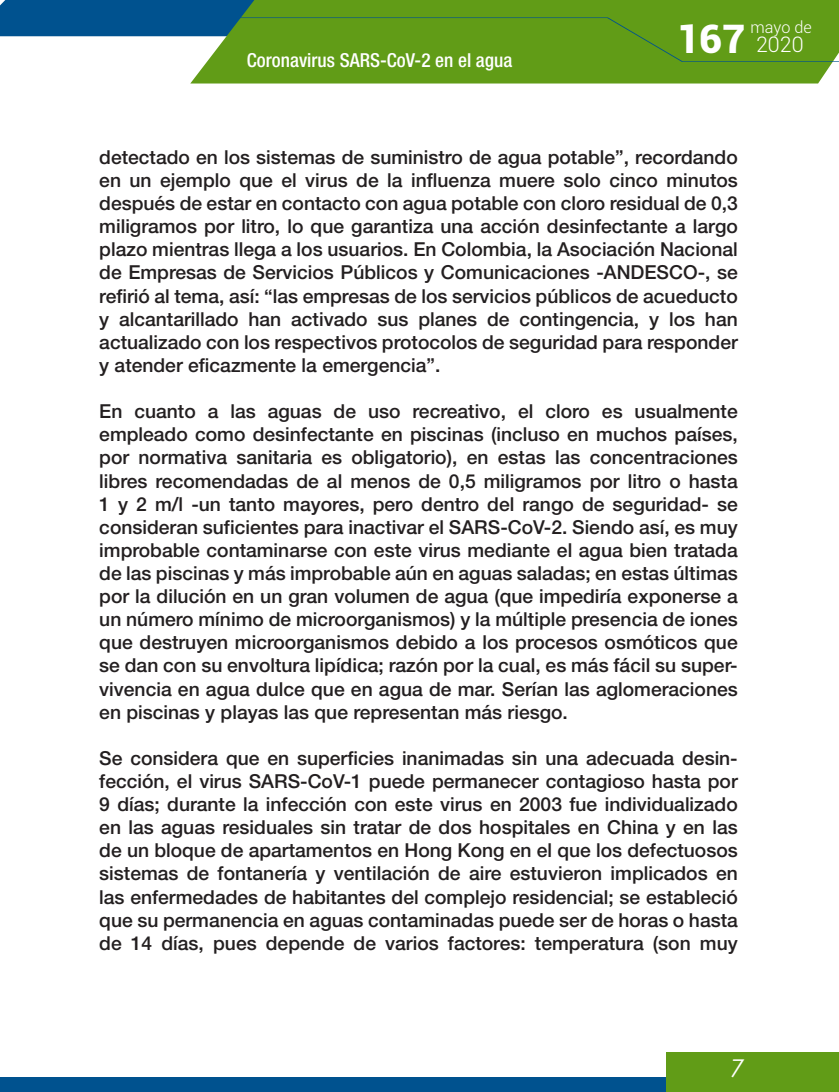
<style>
.page{position:relative;width:839px;height:1092px;background:#fff}
.page>*{position:absolute;margin:0;border:0;box-sizing:border-box;transform-origin:0 0}
.t1{font:900 39.38px "Roboto";color:#fff}
.t2{font:italic 24.5px "Century Gothic";color:#fff}
.t3{font:300 21.35px "Roboto";color:#fff}
.contenidos{font:500 19.25px/23.1px "Helvetica Neue";color:#231f20;text-align:justify}
.t4{font:500 condensed 19.25px "Helvetica Neue";color:#fff}
.t5{font:300 16.28px "Roboto";color:#fff}
</style>
<div class="page">
<div style="left:0;top:1077px;width:822px;height:14px;background:#00528f"></div>
<div style="left:190px;top:0;width:648px;height:83px;background:#619c17"></div>
<div style="left:190px;top:17px;width:648px;height:45px;background:#619c17"></div>
<svg style="left:0;top:0;width:350px;height:53px"></svg>
<div style="left:665px;top:1051px;width:173px;height:40px;background:#619c17"></div>
<p class="t4" style="left:247px;top:48px;width:267px">Coronavirus SARS-CoV-2 en el agua</p>
<h1 class="t1" style="left:676px;top:11px;width:70px">167</h1>
<p class="t5" style="left:750px;top:16px;width:63px">mayo de</p>
<p class="t3" style="left:756px;top:29px;width:49px">2020</p>
<p class="contenidos" style="left:99px;top:145px;width:640px">detectado en los sistemas de suministro de agua potable”, recordando en un ejemplo que el virus de la influenza muere solo cinco minutos después de estar en contacto con agua potable con cloro residual de 0,3 miligramos por litro, lo que garantiza una acción desinfectante a largo plazo mientras llega a los usuarios. En Colombia, la Asociación Nacional de Empresas de Servicios Públicos y Comunicaciones -ANDESCO-, se refirió al tema, así: “las empresas de los servicios públicos de acueducto y alcantarillado han activado sus planes de contingencia, y los han actualizado con los respectivos protocolos de seguridad para responder y atender eficazmente la emergencia”.</p>
<p class="contenidos" style="left:99px;top:399px;width:640px">En cuanto a las aguas de uso recreativo, el cloro es usualmente empleado como desinfectante en piscinas (incluso en muchos países, por normativa sanitaria es obligatorio), en estas las concentraciones libres recomendadas de al menos de 0,5 miligramos por litro o hasta 1 y 2 m/l -un tanto mayores, pero dentro del rango de seguridad- se consideran suficientes para inactivar el SARS-CoV-2. Siendo así, es muy improbable contaminarse con este virus mediante el agua bien tratada de las piscinas y más improbable aún en aguas saladas; en estas últimas por la dilución en un gran volumen de agua (que impediría exponerse a un número mínimo de microorganismos) y la múltiple presencia de iones que destruyen microorganismos debido a los procesos osmóticos que se dan con su envoltura lipídica; razón por la cual, es más fácil su super&shy;vivencia en agua dulce que en agua de mar. Serían las aglomeraciones en piscinas y playas las que representan más riesgo.</p>
<p class="contenidos" style="left:99px;top:746px;width:640px">Se considera que en superficies inanimadas sin una adecuada desin&shy;fección, el virus SARS-CoV-1 puede permanecer contagioso hasta por 9 días; durante la infección con este virus en 2003 fue individualizado en las aguas residuales sin tratar de dos hospitales en China y en las de un bloque de apartamentos en Hong Kong en el que los defectuosos sistemas de fontanería y ventilación de aire estuvieron implicados en las enfermedades de habitantes del complejo residencial; se estableció que su permanencia en aguas contaminadas puede ser de horas o hasta de 14 días, pues depende de varios factores: temperatura (son muy</p>
<p class="t2" style="left:730px;top:1050px;width:15px">7</p>
</div>
